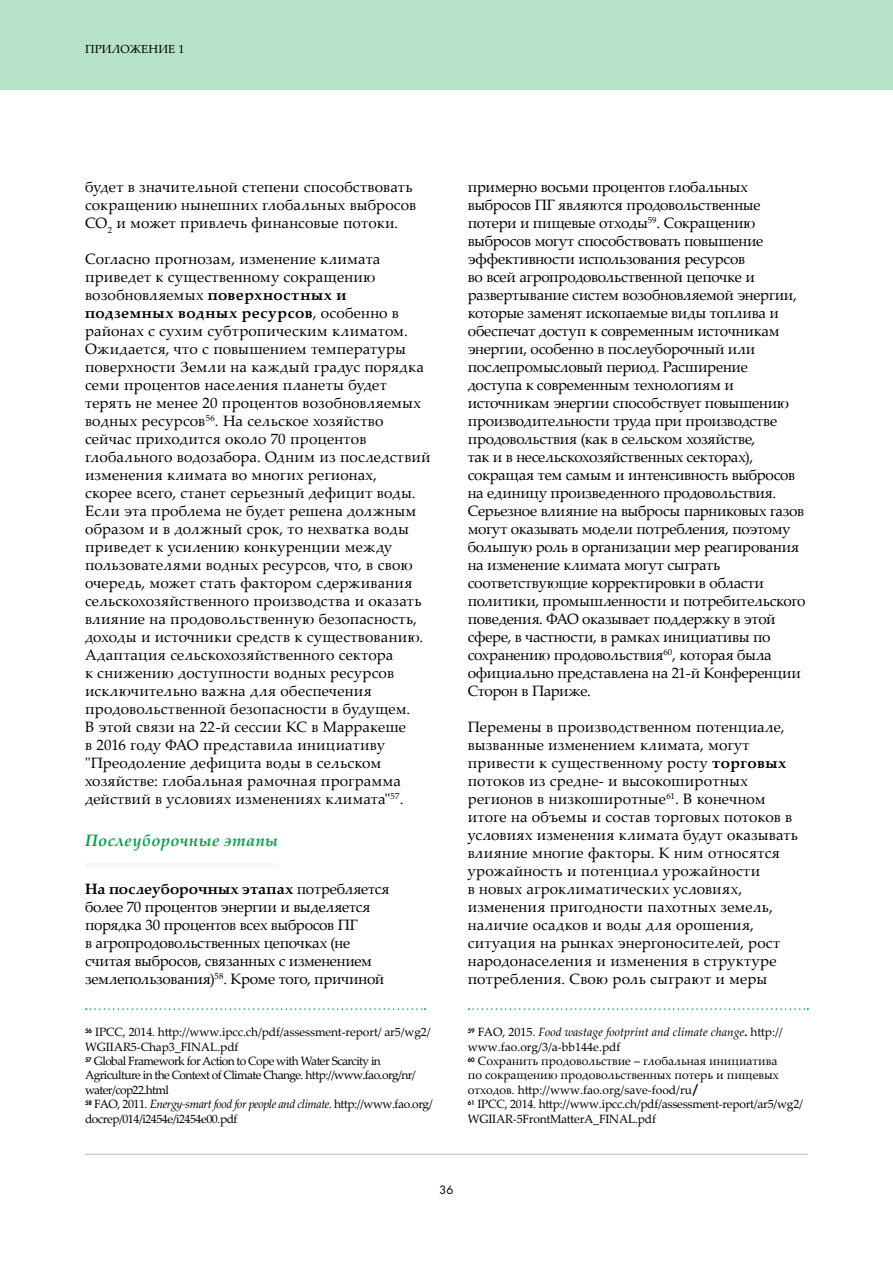
<style>
.page{position:relative;width:893px;height:1263px;background:#fff}
.page>*{position:absolute;margin:0;border:0;box-sizing:border-box;transform-origin:0 0}
.t1{font:italic 700 16.5px "Palatino Linotype";letter-spacing:.02em;color:#099f47}
.t2{font:15px/18px "Palatino Linotype";color:#000}
.t3{font:12px/14.4px "Palatino Linotype";letter-spacing:-.05em;color:#000}
.t4{font:12px/14.4px "Palatino Linotype";color:#000}
.t5{font:11.7px "Palatino Linotype";letter-spacing:.01em;color:#000}
.t6{font:11.25px "Futura Std";color:#000}
.s1{font-weight:700}
.s2{font-style:italic}
.s3{font-family:"Futura Std";font-weight:800;font-size:10.5px}
.s4{font-family:"Futura Std";font-weight:800}
</style>
<div class="page">
<hr style="left:85px;top:1154px;width:723px;height:1px;background:#bababa">
<hr style="left:85px;top:863px;width:193px;height:4px;background:#f5f7f8">
<svg style="left:86px;top:1008px;width:339px;height:2px"></svg>
<svg style="left:468px;top:1008px;width:340px;height:2px"></svg>
<div style="left:0;top:0;width:893px;height:89px;background:#b5e2c8"></div>
<p class="t5" style="left:85px;top:41px;width:101px">ПРИЛОЖЕНИЕ 1</p>
<p class="t2" style="left:85px;top:177px;width:333px">будет в значительной степени способствовать сокращению нынешних глобальных выбросов<br>CO<sub>2</sub> и может привлечь финансовые потоки.</p>
<p class="t2" style="left:85px;top:249px;width:347px">Согласно прогнозам, изменение климата приведет к существенному сокращению возобновляемых <span class="s1">поверхностных и подземных водных ресурсов</span>, особенно в районах с сухим субтропическим климатом.<br>Ожидается, что с повышением температуры поверхности Земли на каждый градус порядка семи процентов населения планеты будет терять не менее 20 процентов возобновляемых водных ресурсов<sup>56</sup>. На сельское хозяйство сейчас приходится около 70 процентов глобального водозабора. Одним из последствий изменения климата во многих регионах,<br>скорее всего, станет серьезный дефицит воды.<br>Если эта проблема не будет решена должным образом и в должный срок, то нехватка воды приведет к усилению конкуренции между пользователями водных ресурсов, что, в свою очередь, может стать фактором сдерживания сельскохозяйственного производства и оказать влияние на продовольственную безопасность, доходы и источники средств к существованию.<br>Адаптация сельскохозяйственного сектора<br>к снижению доступности водных ресурсов исключительно важна для обеспечения продовольственной безопасности в будущем.<br>В этой связи на 22-й сессии КС в Марракеше<br>в 2016 году ФАО представила инициативу "Преодоление дефицита воды в сельском хозяйстве: глобальная рамочная программа действий в условиях изменениях климата"<sup>57</sup>.</p>
<p class="t1" style="left:85px;top:828px;width:195px">Послеуборочные этапы</p>
<p class="t2" style="left:85px;top:879px;width:306px"><span class="s1">На послеуборочных этапах</span> потребляется более 70 процентов энергии и выделяется порядка 30 процентов всех выбросов ПГ<br>в агропродовольственных цепочках (не считая выбросов, связанных с изменением землепользования)<sup>58</sup>. Кроме того, причиной</p>
<p class="t3" style="left:85px;top:1024px;width:349px"><sup>56</sup> IPCC, 2014. http://www.ipcc.ch/pdf/assessment-report/ ar5/wg2/ WGIIAR5-Chap3_FINAL.pdf<br><sup>57</sup> Global Framework for Action to Cope with Water Scarcity in Agriculture in the Context of Climate Change<span class="s2">.</span> http://www.fao.org/nr/ water/cop22.html<br><sup>58</sup> FAO, 2011. <span class="s2">Energy-smart food for people and climate.</span> http://www.fao.org/ docrep/014/i2454e/i2454e00.pdf</p>
<p class="t2" style="left:468px;top:177px;width:339px">примерно восьми процентов глобальных выбросов ПГ являются продовольственные потери и пищевые отходы<sup>59</sup>. Сокращению выбросов могут способствовать повышение эффективности использования ресурсов<br>во всей агропродовольственной цепочке и развертывание систем возобновляемой энергии, которые заменят ископаемые виды топлива и обеспечат доступ к современным источникам энергии, особенно в послеуборочный или послепромысловый период. Расширение доступа к современным технологиям и источникам энергии способствует повышению производительности труда при производстве продовольствия (как в сельском хозяйстве,<br>так и в несельскохозяйственных секторах), сокращая тем самым и интенсивность выбросов на единицу произведенного продовольствия.<br>Серьезное влияние на выбросы парниковых газов могут оказывать модели потребления, поэтому большую роль в организации мер реагирования на изменение климата могут сыграть соответствующие корректировки в области политики, промышленности и потребительского поведения. ФАО оказывает поддержку в этой сфере, в частности, в рамках инициативы по сохранению продовольствия<sup>60</sup>, которая была официально представлена на 21-й Конференции Сторон в Париже.</p>
<p class="t2" style="left:468px;top:717px;width:332px">Перемены в производственном потенциале, вызванные изменением климата, могут привести к существенному росту <span class="s1">торговых </span>потоков из средне- и высокоширотных регионов в низкоширотные<sup>61</sup>. В конечном итоге на объемы и состав торговых потоков в условиях изменения климата будут оказывать влияние многие факторы. К ним относятся урожайность и потенциал урожайности<br>в новых агроклиматических условиях, изменения пригодности пахотных земель, наличие осадков и воды для орошения, ситуация на рынках энергоносителей, рост народонаселения и изменения в структуре потребления. Свою роль сыграют и меры</p>
<p class="t4" style="left:468px;top:1024px;width:337px"><sup>59</sup> FAO, 2015. <span class="s2">Food wastage footprint and climate change</span><span class="s3">.</span> http:// www.fao.org/3/a-bb144e.pdf<br><sup>60</sup> Сохранить продовольствие – глобальная инициатива<br>по сокращению продовольственных потерь и пищевых отходов<span class="s2">.</span> http://www.fao.org/save-food/ru<span class="s4">/<br></span><sup>61</sup> IPCC, 2014. http://www.ipcc.ch/pdf/assessment-report/ar5/wg2/ WGIIAR-5FrontMatterA_FINAL.pdf</p>
<p class="t6" style="left:440px;top:1183px;width:15px">36</p>
</div>
